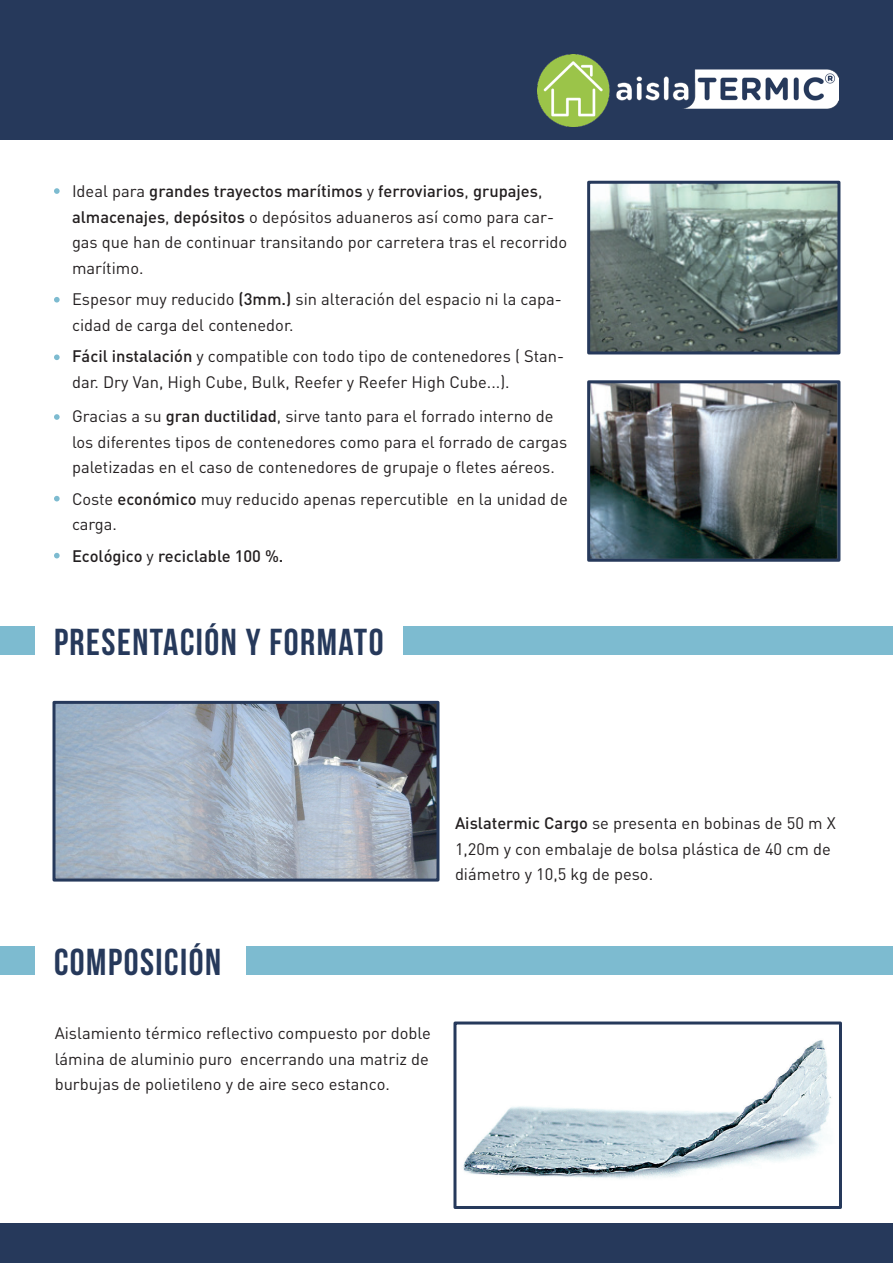
<style>
.page{position:relative;width:893px;height:1263px;background:#fff}
.page>*{position:absolute;margin:0;border:0;box-sizing:border-box;transform-origin:0 0}
.t1{font:37.5px "Bebas Neue";letter-spacing:.04em;color:#26395b}
.t2{font:16.5px/25.5px "DIN";color:#231f20}
.t3{font:500 16.5px "DIN";color:#231f20}
.s1{font-weight:500}
.s2{font-weight:400}
</style>
<div class="page">
<div style="left:0;top:0;width:893px;height:139px;background:#26395b"></div>
<img style="left:537px;top:54px;width:302px;height:72px">
<div style="left:0;top:1223px;width:893px;height:40px;background:#26395b"></div>
<svg style="left:54px;top:188px;width:6px;height:6px"></svg>
<svg style="left:54px;top:297px;width:6px;height:6px"></svg>
<svg style="left:54px;top:414px;width:6px;height:6px"></svg>
<svg style="left:54px;top:354px;width:6px;height:6px"></svg>
<svg style="left:54px;top:496px;width:6px;height:5px"></svg>
<svg style="left:54px;top:553px;width:6px;height:5px"></svg>
<img style="left:591px;top:185px;width:245px;height:165px">
<div style="left:587px;top:181px;width:253px;height:173px;border:3px solid #26395b"></div>
<img style="left:591px;top:384px;width:245px;height:174px">
<div style="left:587px;top:380px;width:253px;height:182px;border:3px solid #26395b"></div>
<div style="left:0;top:626px;width:35px;height:28px;background:#7dbbd0"></div>
<div style="left:404px;top:626px;width:489px;height:28px;background:#7dbbd0"></div>
<img style="left:56px;top:705px;width:379px;height:172px">
<div style="left:52px;top:701px;width:387px;height:180px;border:3px solid #26395b"></div>
<div style="left:0;top:946px;width:35px;height:28px;background:#7dbbd0"></div>
<div style="left:246px;top:946px;width:647px;height:28px;background:#7dbbd0"></div>
<img style="left:463px;top:1040px;width:368px;height:139px">
<div style="left:453px;top:1021px;width:389px;height:188px;border:3px solid #26395b"></div>
<p class="t2" style="left:72px;top:178px;width:497px">Ideal para <span class="s1">grandes trayectos marítimos</span> y <span class="s1">ferroviarios</span>, <span class="s1">grupajes</span>, <span class="s1">almacenajes</span>, <span class="s1">depósitos</span> o depósitos aduaneros así como para car&shy;gas que han de continuar transitando por carretera tras el recorrido marítimo.</p>
<p class="t2" style="left:72px;top:286px;width:491px">Espesor muy reducido <span class="s1">(3mm.)</span> sin alteración del espacio ni la capa&shy;cidad de carga del contenedor.</p>
<p class="t2" style="left:72px;top:343px;width:494px"><span class="s1">Fácil instalación</span> y compatible con todo tipo de contenedores ( Stan&shy;dar. Dry Van, High Cube, Bulk, Reefer y Reefer High Cube...).</p>
<p class="t2" style="left:72px;top:403px;width:497px">Gracias a su <span class="s1">gran ductilidad</span>, sirve tanto para el forrado interno de los diferentes tipos de contenedores como para el forrado de cargas paletizadas en el caso de contenedores de grupaje o fletes aéreos.</p>
<p class="t2" style="left:72px;top:486px;width:497px">Coste <span class="s1">económico</span> muy reducido apenas repercutible en la unidad de carga.</p>
<p class="t3" style="left:72px;top:545px;width:213px">Ecológico <span class="s2">y</span> reciclable 100 %.</p>
<h1 class="t1" style="left:54px;top:621px;width:331px">PRESENTACIÓN Y FORMATO</h1>
<h1 class="t1" style="left:54px;top:941px;width:169px">COMPOSICIÓN</h1>
<p class="t2" style="left:55px;top:1020px;width:378px;text-align:justify">Aislamiento térmico reflectivo compuesto por doble lámina de aluminio puro encerrando una matriz de burbujas de polietileno y de aire seco estanco.</p>
<p class="t2" style="left:455px;top:810px;width:382px"><span class="s1">Aislatermic Cargo</span> se presenta en bobinas de 50 m X<br>1,20m y con embalaje de bolsa plástica de 40 cm de diámetro y 10,5 kg de peso.</p>
</div>
